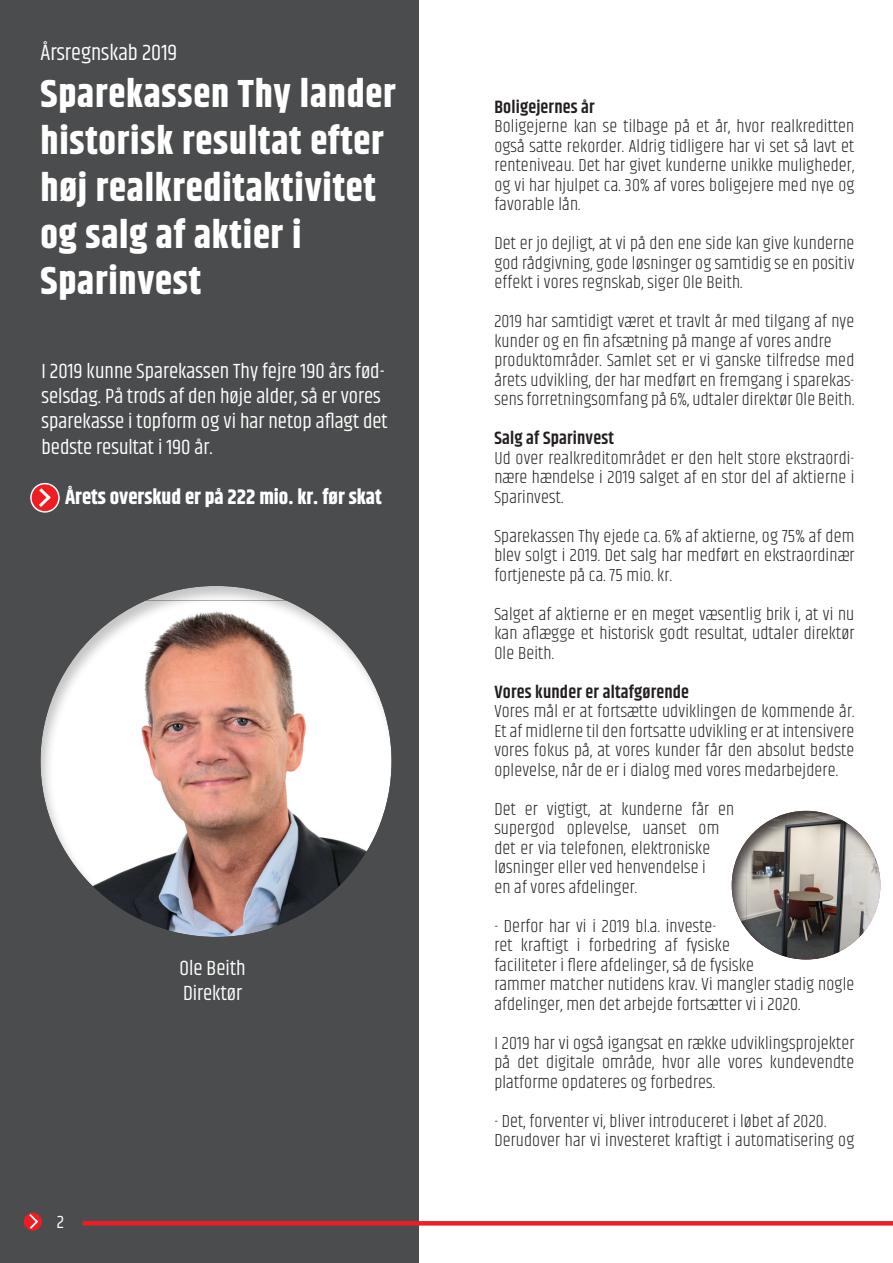
<style>
.page{position:relative;width:893px;height:1263px;background:#fff}
.page>*{position:absolute;margin:0;border:0;box-sizing:border-box;transform-origin:0 0}
.t1{font:700 39px/46.8px "Khand";letter-spacing:.02em;color:#fff}
.t2{font:22.5px "Khand";color:#fff}
.t3{font:21px/25.2px "Khand";color:#fff}
.t4{font:700 21px "Khand";color:#fff}
.Brødtekst{font:300 18px/19.5px "Khand";letter-spacing:.01em;color:#231f20;text-align:justify}
.Brødtekst-2{font:600 18px "Khand";letter-spacing:.01em;color:#231f20}
.t5{font:18px "Khand";color:#fff}
</style>
<div class="page">
<div style="left:0;top:0;width:418px;height:1263px;background:#4b4c4d"></div>
<svg style="left:31px;top:484px;width:28px;height:28px"></svg>
<div style="left:30px;top:483px;width:30px;height:30px;border:1px solid #fff;border-radius:50%"></div>
<svg style="left:35px;top:484px;width:19px;height:27px"></svg>
<div style="left:39px;top:584px;width:354px;height:354px;background:#231f20;opacity:.26"></div>
<div style="left:730px;top:808px;width:153px;height:153px;background:#231f20;opacity:.75"></div>
<svg style="left:83px;top:1221px;width:810px;height:4px;background:#ec1f25"></svg>
<svg style="left:24px;top:1212px;width:18px;height:19px"></svg>
<svg style="left:27px;top:1212px;width:13px;height:19px"></svg>
<p class="t2" style="left:40px;top:39px;width:138px">Årsregnskab 2019</p>
<p class="t1" style="left:40px;top:73px;width:357px">Sparekassen Thy lander historisk resultat efter høj realkreditaktivitet og salg af aktier i</p>
<p class="t1" style="left:40px;top:260px;width:162px">Sparinvest</p>
<p class="t3" style="left:42px;top:360px;width:348px">I 2019 kunne Sparekassen Thy fejre 190 års fød&shy;selsdag. På trods af den høje alder, så er vores sparekasse i topform og vi har netop aflagt det bedste resultat i 190 år.</p>
<p class="t4" style="left:65px;top:482px;width:318px">Årets overskud er på 222 mio. kr. før skat</p>
<p class="t5" style="left:57px;top:1211px;width:9px">2</p>
<p class="t3" style="left:180px;top:957px;width:68px">Ole Beith</p>
<p class="t3" style="left:183px;top:982px;width:61px">Direktør</p>
<p class="Brødtekst-2" style="left:494px;top:95px;width:102px">Boligejernes år</p>
<p class="Brødtekst" style="left:494px;top:117px;width:362px">Boligejerne kan se tilbage på et år, hvor realkreditten også satte rekorder. Aldrig tidligere har vi set så lavt et renteniveau. Det har givet kunderne unikke muligheder, og vi har hjulpet ca. 30% af vores boligejere med nye og favorable lån.</p>
<p class="Brødtekst" style="left:494px;top:234px;width:362px">Det er jo dejligt, at vi på den ene side kan give kunderne god rådgivning, gode løsninger og samtidig se en positiv effekt i vores regnskab, siger Ole Beith.</p>
<p class="Brødtekst" style="left:494px;top:312px;width:361px">2019 har samtidigt været et travlt år med tilgang af nye kunder og en fin afsætning på mange af vores andre</p>
<p class="Brødtekst" style="left:494px;top:351px;width:362px">produktområder. Samlet set er vi ganske tilfredse med årets udvikling, der har medført en fremgang i sparekas&shy;sens forretningsomfang på 6%, udtaler direktør Ole Beith.</p>
<p class="Brødtekst-2" style="left:494px;top:426px;width:121px">Salg af Sparinvest</p>
<p class="Brødtekst" style="left:494px;top:449px;width:362px">Ud over realkreditområdet er den helt store ekstraordi&shy;nære hændelse i 2019 salget af en stor del af aktierne i Sparinvest.</p>
<p class="Brødtekst" style="left:494px;top:527px;width:362px">Sparekassen Thy ejede ca. 6% af aktierne, og 75% af dem blev solgt i 2019. Det salg har medført en ekstraordinær fortjeneste på ca. 75 mio. kr.</p>
<p class="Brødtekst" style="left:494px;top:605px;width:362px">Salget af aktierne er en meget væsentlig brik i, at vi nu kan aflægge et historisk godt resultat, udtaler direktør Ole Beith.</p>
<p class="Brødtekst-2" style="left:494px;top:680px;width:196px">Vores kunder er altafgørende</p>
<p class="Brødtekst" style="left:494px;top:702px;width:362px">Vores mål er at fortsætte udviklingen de kommende år.<br>Et af midlerne til den fortsatte udvikling er at intensivere vores fokus på, at vores kunder får den absolut bedste oplevelse, når de er i dialog med vores medarbejdere.</p>
<p class="Brødtekst" style="left:494px;top:800px;width:241px;text-align:left">Det er vigtigt, at kunderne får en supergod oplevelse, uanset om det er via telefonen, elektroniske løsninger eller ved henvendelse i<br>en af vores afdelinger.</p>
<p class="Brødtekst" style="left:494px;top:917px;width:362px;text-align:left">- Derfor har vi i 2019 bl.a. investe-<br>ret kraftigt i forbedring af fysiske<br>faciliteter i flere afdelinger, så de fysiske<br>rammer matcher nutidens krav. Vi mangler stadig nogle afdelinger, men det arbejde fortsætter vi i 2020.</p>
<p class="Brødtekst" style="left:494px;top:1034px;width:361px">I 2019 har vi også igangsat en række udviklingsprojekter på det digitale område, hvor alle vores kundevendte platforme opdateres og forbedres.</p>
<p class="Brødtekst" style="left:494px;top:1112px;width:333px">- Det, forventer vi, bliver introduceret i løbet af 2020.</p>
<p class="Brødtekst" style="left:494px;top:1131px;width:362px">Derudover har vi investeret kraftigt i automatisering og</p>
</div>
